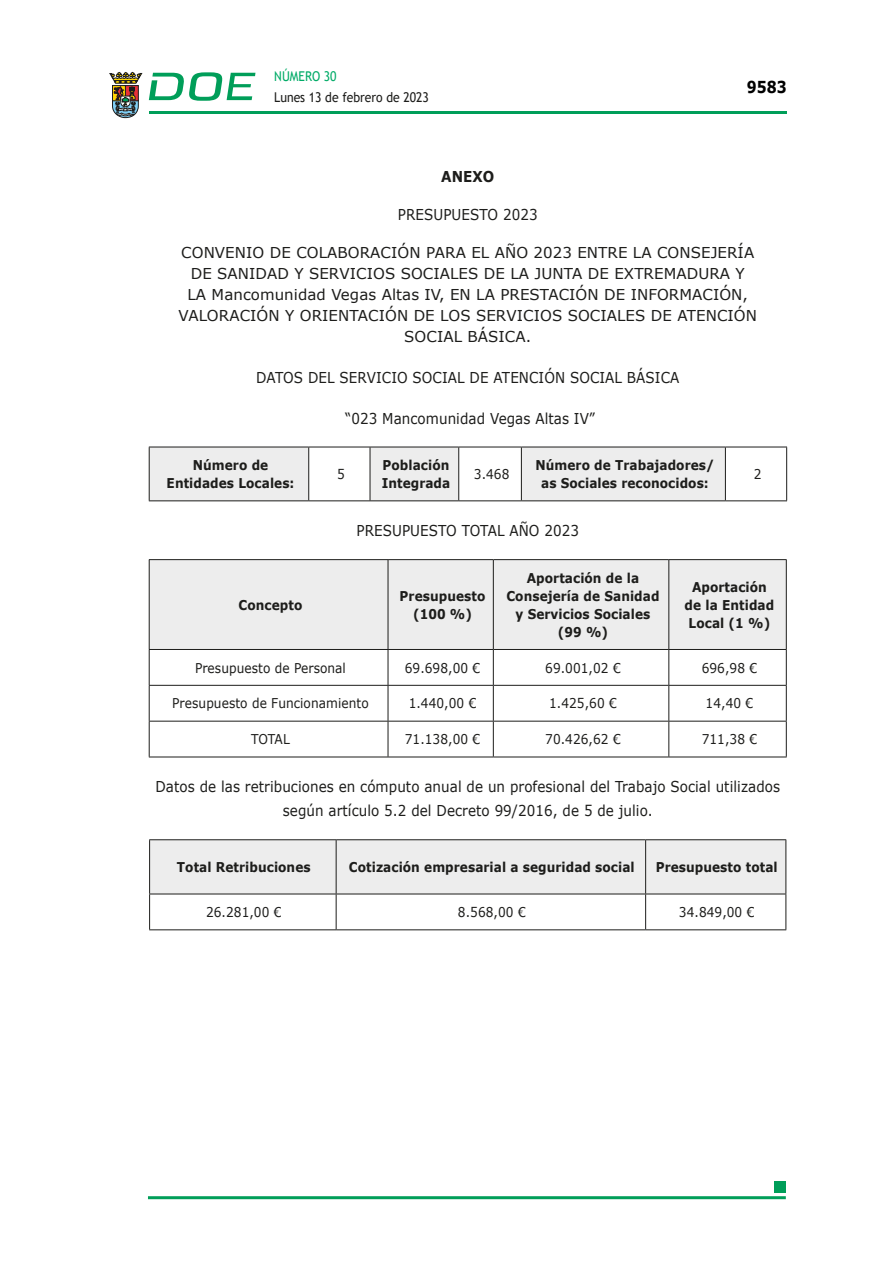
<style>
.page{position:relative;width:893px;height:1263px;background:#fff}
.page>*{position:absolute;margin:0;border:0;box-sizing:border-box;transform-origin:0 0}
.t1{font:700 16.5px "Verdana";color:#000;scale:.85 1}
.CUERPO_DE_TEXTO{font:15px/24px "Verdana";letter-spacing:.005em;color:#1d1d1b;text-align:center;scale:.9 1}
.CUERPO_DE_TEXTO-2{font:15px/21px "Verdana";letter-spacing:.005em;color:#1d1d1b;text-align:center}
.CUERPO_DE_TEXTO-3{font:700 15px "Verdana";letter-spacing:.005em;color:#1d1d1b;scale:.9 1}
.TABLATITULO{font:700 13.5px/18px "Verdana";letter-spacing:.005em;color:#1d1d1b;text-align:center;scale:.9 1}
.CUERPO_DE_TEXTO-4{font:13.5px "Verdana";letter-spacing:.005em;color:#1d1d1b;scale:.9 1}
.t2{font:13.5px "Trebuchet MS";color:#1d1d1b;scale:.9 1}
.t3{font:13.5px "Trebuchet MS";color:#00ab67;scale:.9 1}
</style>
<div class="page">
<hr style="left:149px;top:111px;width:638px;height:3px;background:#009e59">
<svg style="left:109px;top:72px;width:33px;height:46px"></svg>
<svg style="left:149px;top:72px;width:106px;height:29px"></svg>
<hr style="left:148px;top:1196px;width:638px;height:3px;background:#009e59">
<div style="left:775px;top:1181px;width:11px;height:11px;background:#009e59"></div>
<svg style="left:150px;top:448px;width:575px;height:52px"></svg>
<hr style="left:149px;top:447px;width:160px;height:1px;background:#1d1d1b">
<hr style="left:149px;top:447px;width:1px;height:53px;background:#1d1d1b">
<hr style="left:309px;top:447px;width:61px;height:1px;background:#1d1d1b">
<hr style="left:308px;top:447px;width:1px;height:53px;background:#1d1d1b">
<hr style="left:459px;top:447px;width:62px;height:1px;background:#1d1d1b">
<hr style="left:725px;top:447px;width:62px;height:1px;background:#1d1d1b">
<hr style="left:786px;top:447px;width:1px;height:53px;background:#1d1d1b">
<hr style="left:149px;top:500px;width:160px;height:1px;background:#1d1d1b">
<hr style="left:309px;top:500px;width:61px;height:1px;background:#1d1d1b">
<hr style="left:459px;top:500px;width:62px;height:1px;background:#1d1d1b">
<hr style="left:725px;top:500px;width:62px;height:1px;background:#1d1d1b">
<hr style="left:370px;top:447px;width:89px;height:1px;background:#1d1d1b">
<hr style="left:370px;top:447px;width:1px;height:53px;background:#1d1d1b">
<hr style="left:458px;top:447px;width:1px;height:53px;background:#1d1d1b">
<hr style="left:370px;top:500px;width:89px;height:1px;background:#1d1d1b">
<hr style="left:521px;top:447px;width:204px;height:1px;background:#1d1d1b">
<hr style="left:521px;top:447px;width:1px;height:53px;background:#1d1d1b">
<hr style="left:725px;top:447px;width:1px;height:53px;background:#1d1d1b">
<hr style="left:521px;top:500px;width:204px;height:1px;background:#1d1d1b">
<div style="left:150px;top:560px;width:636px;height:89px;background:#ededed"></div>
<hr style="left:149px;top:559px;width:239px;height:1px;background:#1d1d1b">
<hr style="left:149px;top:560px;width:1px;height:89px;background:#1d1d1b">
<hr style="left:388px;top:559px;width:105px;height:1px;background:#1d1d1b">
<hr style="left:388px;top:560px;width:1px;height:89px;background:#1d1d1b">
<hr style="left:493px;top:559px;width:176px;height:1px;background:#1d1d1b">
<hr style="left:493px;top:560px;width:1px;height:89px;background:#1d1d1b">
<hr style="left:669px;top:559px;width:118px;height:1px;background:#1d1d1b">
<hr style="left:668px;top:560px;width:1px;height:89px;background:#1d1d1b">
<hr style="left:786px;top:560px;width:1px;height:89px;background:#1d1d1b">
<hr style="left:149px;top:649px;width:239px;height:1px;background:#1d1d1b">
<hr style="left:149px;top:650px;width:1px;height:35px;background:#1d1d1b">
<hr style="left:388px;top:649px;width:105px;height:1px;background:#1d1d1b">
<hr style="left:388px;top:650px;width:1px;height:35px;background:#1d1d1b">
<hr style="left:493px;top:649px;width:176px;height:1px;background:#1d1d1b">
<hr style="left:493px;top:650px;width:1px;height:35px;background:#1d1d1b">
<hr style="left:669px;top:649px;width:118px;height:1px;background:#1d1d1b">
<hr style="left:668px;top:650px;width:1px;height:35px;background:#1d1d1b">
<hr style="left:786px;top:650px;width:1px;height:35px;background:#1d1d1b">
<hr style="left:149px;top:685px;width:239px;height:1px;background:#1d1d1b">
<hr style="left:149px;top:686px;width:1px;height:35px;background:#1d1d1b">
<hr style="left:388px;top:685px;width:105px;height:1px;background:#1d1d1b">
<hr style="left:388px;top:686px;width:1px;height:35px;background:#1d1d1b">
<hr style="left:493px;top:685px;width:176px;height:1px;background:#1d1d1b">
<hr style="left:493px;top:686px;width:1px;height:35px;background:#1d1d1b">
<hr style="left:669px;top:685px;width:118px;height:1px;background:#1d1d1b">
<hr style="left:668px;top:686px;width:1px;height:35px;background:#1d1d1b">
<hr style="left:786px;top:686px;width:1px;height:35px;background:#1d1d1b">
<hr style="left:149px;top:721px;width:239px;height:1px;background:#1d1d1b">
<hr style="left:149px;top:721px;width:1px;height:36px;background:#1d1d1b">
<hr style="left:388px;top:721px;width:105px;height:1px;background:#1d1d1b">
<hr style="left:388px;top:721px;width:1px;height:36px;background:#1d1d1b">
<hr style="left:493px;top:721px;width:176px;height:1px;background:#1d1d1b">
<hr style="left:493px;top:721px;width:1px;height:36px;background:#1d1d1b">
<hr style="left:669px;top:721px;width:118px;height:1px;background:#1d1d1b">
<hr style="left:668px;top:721px;width:1px;height:36px;background:#1d1d1b">
<hr style="left:786px;top:721px;width:1px;height:36px;background:#1d1d1b">
<hr style="left:149px;top:757px;width:239px;height:1px;background:#1d1d1b">
<hr style="left:388px;top:757px;width:105px;height:1px;background:#1d1d1b">
<hr style="left:493px;top:757px;width:176px;height:1px;background:#1d1d1b">
<hr style="left:669px;top:757px;width:118px;height:1px;background:#1d1d1b">
<div style="left:150px;top:840px;width:635px;height:54px;background:#ededed"></div>
<hr style="left:149px;top:839px;width:187px;height:1px;background:#1d1d1b">
<hr style="left:149px;top:840px;width:1px;height:54px;background:#1d1d1b">
<hr style="left:336px;top:839px;width:310px;height:1px;background:#1d1d1b">
<hr style="left:336px;top:840px;width:1px;height:54px;background:#1d1d1b">
<hr style="left:646px;top:839px;width:140px;height:1px;background:#1d1d1b">
<hr style="left:645px;top:840px;width:1px;height:54px;background:#1d1d1b">
<hr style="left:785px;top:840px;width:1px;height:54px;background:#1d1d1b">
<hr style="left:149px;top:894px;width:187px;height:1px;background:#1d1d1b">
<hr style="left:149px;top:894px;width:1px;height:35px;background:#1d1d1b">
<hr style="left:336px;top:894px;width:310px;height:1px;background:#1d1d1b">
<hr style="left:336px;top:894px;width:1px;height:35px;background:#1d1d1b">
<hr style="left:646px;top:894px;width:140px;height:1px;background:#1d1d1b">
<hr style="left:645px;top:894px;width:1px;height:35px;background:#1d1d1b">
<hr style="left:785px;top:894px;width:1px;height:35px;background:#1d1d1b">
<hr style="left:149px;top:929px;width:187px;height:1px;background:#1d1d1b">
<hr style="left:336px;top:929px;width:310px;height:1px;background:#1d1d1b">
<hr style="left:646px;top:929px;width:140px;height:1px;background:#1d1d1b">
<p class="t3" style="left:274px;top:67px;width:71px">NÚMERO 30</p>
<p class="t2" style="left:274px;top:88px;width:173px">Lunes 13 de febrero de 2023</p>
<p class="t1" style="left:747px;top:75px;width:48px">9583</p>
<p class="CUERPO_DE_TEXTO-3" style="left:441px;top:165px;width:61px">ANEXO</p>
<p class="CUERPO_DE_TEXTO" style="left:398px;top:202px;width:157px">PRESUPUESTO 2023</p>
<p class="CUERPO_DE_TEXTO-2" style="left:178px;top:241px;width:580px">CONVENIO DE COLABORACIÓN PARA EL AÑO 2023 ENTRE LA CONSEJERÍA DE SANIDAD Y SERVICIOS SOCIALES DE LA JUNTA DE EXTREMADURA Y<br>LA Mancomunidad Vegas Altas IV, EN LA PRESTACIÓN DE INFORMACIÓN, VALORACIÓN Y ORIENTACIÓN DE LOS SERVICIOS SOCIALES DE ATENCIÓN SOCIAL BÁSICA.</p>
<p class="CUERPO_DE_TEXTO" style="left:256px;top:365px;width:472px">DATOS DEL SERVICIO SOCIAL DE ATENCIÓN SOCIAL BÁSICA</p>
<p class="CUERPO_DE_TEXTO" style="left:345px;top:406px;width:279px">“023 Mancomunidad Vegas Altas IV”</p>
<p class="TABLATITULO" style="left:167px;top:456px;width:144px">Número de<br>Entidades Locales:</p>
<p class="CUERPO_DE_TEXTO-4" style="left:337px;top:465px;width:10px">5</p>
<p class="TABLATITULO" style="left:382px;top:456px;width:78px;text-align:left">Población<br>Integrada</p>
<p class="CUERPO_DE_TEXTO-4" style="left:474px;top:465px;width:41px">3.468</p>
<p class="TABLATITULO" style="left:535px;top:456px;width:200px">Número de Trabajadores/ as Sociales reconocidos:</p>
<p class="CUERPO_DE_TEXTO-4" style="left:754px;top:465px;width:10px">2</p>
<p class="CUERPO_DE_TEXTO" style="left:357px;top:519px;width:249px">PRESUPUESTO TOTAL AÑO 2023</p>
<p class="TABLATITULO" style="left:239px;top:595px;width:72px">Concepto</p>
<p class="TABLATITULO" style="left:400px;top:586px;width:97px">Presupuesto (100 %)</p>
<p class="TABLATITULO" style="left:506px;top:568px;width:172px">Aportación de la<br>Consejería de Sanidad y Servicios Sociales (99 %)</p>
<p class="TABLATITULO" style="left:685px;top:577px;width:101px">Aportación de la Entidad<br>Local (1 %)</p>
<p class="CUERPO_DE_TEXTO-4" style="left:195px;top:658px;width:169px">Presupuesto de Personal</p>
<p class="CUERPO_DE_TEXTO-4" style="left:405px;top:658px;width:85px">69.698,00 €</p>
<p class="CUERPO_DE_TEXTO-4" style="left:545px;top:658px;width:85px">69.001,02 €</p>
<p class="CUERPO_DE_TEXTO-4" style="left:702px;top:658px;width:63px">696,98 €</p>
<p class="CUERPO_DE_TEXTO-4" style="left:172px;top:694px;width:220px">Presupuesto de Funcionamiento</p>
<p class="CUERPO_DE_TEXTO-4" style="left:409px;top:694px;width:77px">1.440,00 €</p>
<p class="CUERPO_DE_TEXTO-4" style="left:549px;top:694px;width:77px">1.425,60 €</p>
<p class="CUERPO_DE_TEXTO-4" style="left:706px;top:694px;width:55px">14,40 €</p>
<p class="CUERPO_DE_TEXTO-4" style="left:251px;top:730px;width:44px">TOTAL</p>
<p class="CUERPO_DE_TEXTO-4" style="left:405px;top:730px;width:85px">71.138,00 €</p>
<p class="CUERPO_DE_TEXTO-4" style="left:545px;top:730px;width:85px">70.426,62 €</p>
<p class="CUERPO_DE_TEXTO-4" style="left:702px;top:730px;width:63px">711,38 €</p>
<p class="CUERPO_DE_TEXTO" style="left:155px;top:775px;width:696px">Datos de las retribuciones en cómputo anual de un profesional del Trabajo Social utilizados según artículo 5.2 del Decreto 99/2016, de 5 de julio.</p>
<p class="TABLATITULO" style="left:177px;top:858px;width:150px">Total Retribuciones</p>
<p class="TABLATITULO" style="left:349px;top:858px;width:319px">Cotización empresarial a seguridad social</p>
<p class="TABLATITULO" style="left:656px;top:858px;width:137px">Presupuesto total</p>
<p class="CUERPO_DE_TEXTO-4" style="left:206px;top:903px;width:85px">26.281,00 €</p>
<p class="CUERPO_DE_TEXTO-4" style="left:458px;top:903px;width:77px">8.568,00 €</p>
<p class="CUERPO_DE_TEXTO-4" style="left:679px;top:903px;width:85px">34.849,00 €</p>
</div>
